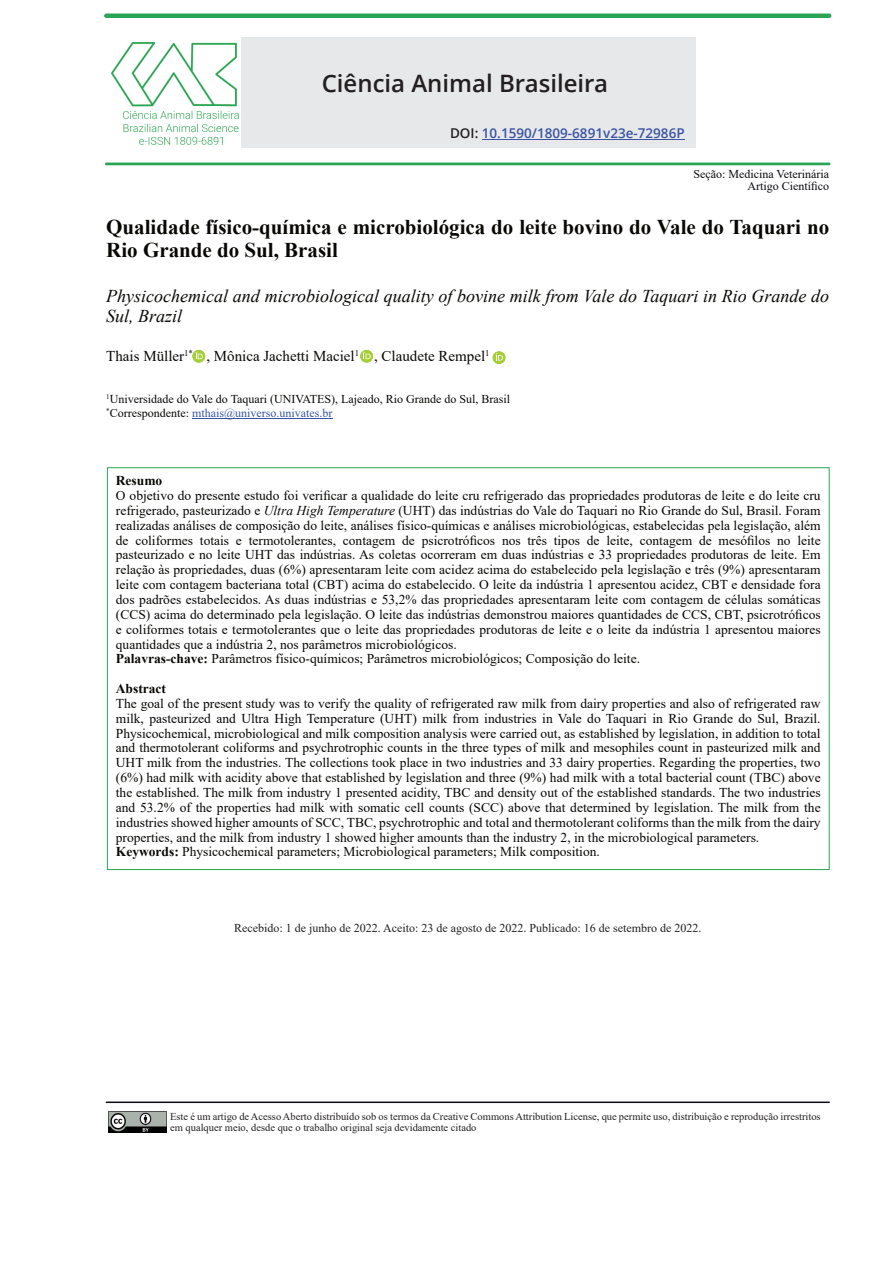
<style>
.page{position:relative;width:893px;height:1263px;background:#fff}
.page>*{position:absolute;margin:0;border:0;box-sizing:border-box;transform-origin:0 0}
.t1{font:600 24px "Open Sans";color:#231f20}
.t2{font:700 21px/23.1px "Times New Roman";color:#080704}
.t3{font:italic 18px/19.8px "Times New Roman";color:#080704}
.t4{font:15px "Times New Roman";color:#080704}
.t5{font:13.5px/14.9px "Times New Roman";color:#080704}
.t6{font:600 13.5px "Open Sans";color:#3a53a3}
.t7{font:700 13.5px "Times New Roman";color:#080704}
.t8{font:12px/14.4px "Times New Roman";color:#080704}
.t9{font:12px "Times New Roman";color:#231f20}
.t10{font:12px/12px "Times New Roman";color:#0c0a10;text-align:right}
.t11{font:10.5px/10.5px "Times New Roman";color:#231f20}
.s1{color:#231f20}
.s2{color:#3a53a3}
.s3{font-style:italic}
.s4{font-weight:700}
</style>
<div class="page">
<div style="left:241px;top:37px;width:455px;height:111px;background:#e7e8e9"></div>
<hr style="left:106px;top:14px;width:723px;height:4px;background:#29a555">
<hr style="left:106px;top:163px;width:723px;height:2px;background:#29a555">
<hr style="left:482px;top:139px;width:203px;height:1px;background:#3a53a3">
<img style="left:112px;top:43px;width:126px;height:102px">
<img style="left:108px;top:1112px;width:58px;height:20px">
<hr style="left:106px;top:1101px;width:723px;height:2px;background:#0c0a10">
<svg style="left:360px;top:350px;width:13px;height:13px"></svg>
<svg style="left:363px;top:352px;width:8px;height:7px"></svg>
<svg style="left:492px;top:351px;width:14px;height:13px"></svg>
<svg style="left:496px;top:353px;width:7px;height:8px"></svg>
<svg style="left:192px;top:350px;width:13px;height:13px"></svg>
<svg style="left:196px;top:352px;width:7px;height:7px"></svg>
<hr style="left:192px;top:418px;width:140px;height:1px;background:#3a53a3">
<h1 class="t1" style="left:322px;top:73px;width:288px">Ciência Animal Brasileira</h1>
<p class="t6" style="left:450px;top:128px;width:236px"><span class="s1">DOI:</span> 10.1590/1809-6891v23e-72986P</p>
<p class="t10" style="left:693px;top:170px;width:137px">Seção: Medicina Veterinária<br>Artigo Científico</p>
<h2 class="t2" style="left:106px;top:217px;width:724px">Qualidade físico-química e microbiológica do leite bovino do Vale do Taquari no<br>Rio Grande do Sul, Brasil</h2>
<h3 class="t3" style="left:106px;top:288px;width:724px">Physicochemical and microbiological quality of bovine milk from Vale do Taquari in Rio Grande do<br>Sul, Brazil</h3>
<p class="t4" style="left:106px;top:351px;width:385px">Thais Müller<sup>1*</sup> , Mônica Jachetti Maciel<sup>1</sup> , Claudete Rempel<sup>1</sup></p>
<p class="t8" style="left:106px;top:392px;width:405px"><sup>1</sup>Universidade do Vale do Taquari (UNIVATES), Lajeado, Rio Grande do Sul, Brasil <sup>*</sup>Correspondente: <span class="s2">mthais@universo.univates.br</span></p>
<p class="t7" style="left:116px;top:476px;width:48px">Resumo</p>
<p class="t5" style="left:116px;top:489px;width:706px">O objetivo do presente estudo foi verificar a qualidade do leite cru refrigerado das propriedades produtoras de leite e do leite cru refrigerado, pasteurizado e <span class="s3">Ultra High Temperature</span> (UHT) das indústrias do Vale do Taquari no Rio Grande do Sul, Brasil. Foram realizadas análises de composição do leite, análises físico-químicas e análises microbiológicas, estabelecidas pela legislação, além de coliformes totais e termotolerantes, contagem de psicrotróficos nos três tipos de leite, contagem de mesófilos no leite pasteurizado e no leite UHT das indústrias. As coletas ocorreram em duas indústrias e 33 propriedades produtoras de leite. Em relação às propriedades, duas (6%) apresentaram leite com acidez acima do estabelecido pela legislação e três (9%) apresentaram leite com contagem bacteriana total (CBT) acima do estabelecido. O leite da indústria 1 apresentou acidez, CBT e densidade fora dos padrões estabelecidos. As duas indústrias e 53,2% das propriedades apresentaram leite com contagem de células somáticas (CCS) acima do determinado pela legislação. O leite das indústrias demonstrou maiores quantidades de CCS, CBT, psicrotróficos e coliformes totais e termotolerantes que o leite das propriedades produtoras de leite e o leite da indústria 1 apresentou maiores quantidades que a indústria 2, nos parâmetros microbiológicos.<br><span class="s4">Palavras-chave:</span> Parâmetros físico-químicos; Parâmetros microbiológicos; Composição do leite.</p>
<p class="t7" style="left:116px;top:684px;width:52px">Abstract</p>
<p class="t5" style="left:116px;top:697px;width:706px">The goal of the present study was to verify the quality of refrigerated raw milk from dairy properties and also of refrigerated raw milk, pasteurized and Ultra High Temperature (UHT) milk from industries in Vale do Taquari in Rio Grande do Sul, Brazil.<br>Physicochemical, microbiological and milk composition analysis were carried out, as established by legislation, in addition to total and thermotolerant coliforms and psychrotrophic counts in the three types of milk and mesophiles count in pasteurized milk and UHT milk from the industries. The collections took place in two industries and 33 dairy properties. Regarding the properties, two (6%) had milk with acidity above that established by legislation and three (9%) had milk with a total bacterial count (TBC) above the established. The milk from industry 1 presented acidity, TBC and density out of the established standards. The two industries and 53.2% of the properties had milk with somatic cell counts (SCC) above that determined by legislation. The milk from the industries showed higher amounts of SCC, TBC, psychrotrophic and total and thermotolerant coliforms than the milk from the dairy properties, and the milk from industry 1 showed higher amounts than the industry 2, in the microbiological parameters.<br><span class="s4">Keywords:</span> Physicochemical parameters; Microbiological parameters; Milk composition.</p>
<p class="t9" style="left:234px;top:923px;width:469px">Recebido: 1 de junho de 2022. Aceito: 23 de agosto de 2022. Publicado: 16 de setembro de 2022.</p>
<p class="t11" style="left:170px;top:1112px;width:652px">Este é um artigo de Acesso Aberto distribuído sob os termos da Creative Commons Attribution License, que permite uso, distribuição e reprodução irrestritos em qualquer meio, desde que o trabalho original seja devidamente citado</p>
</div>
